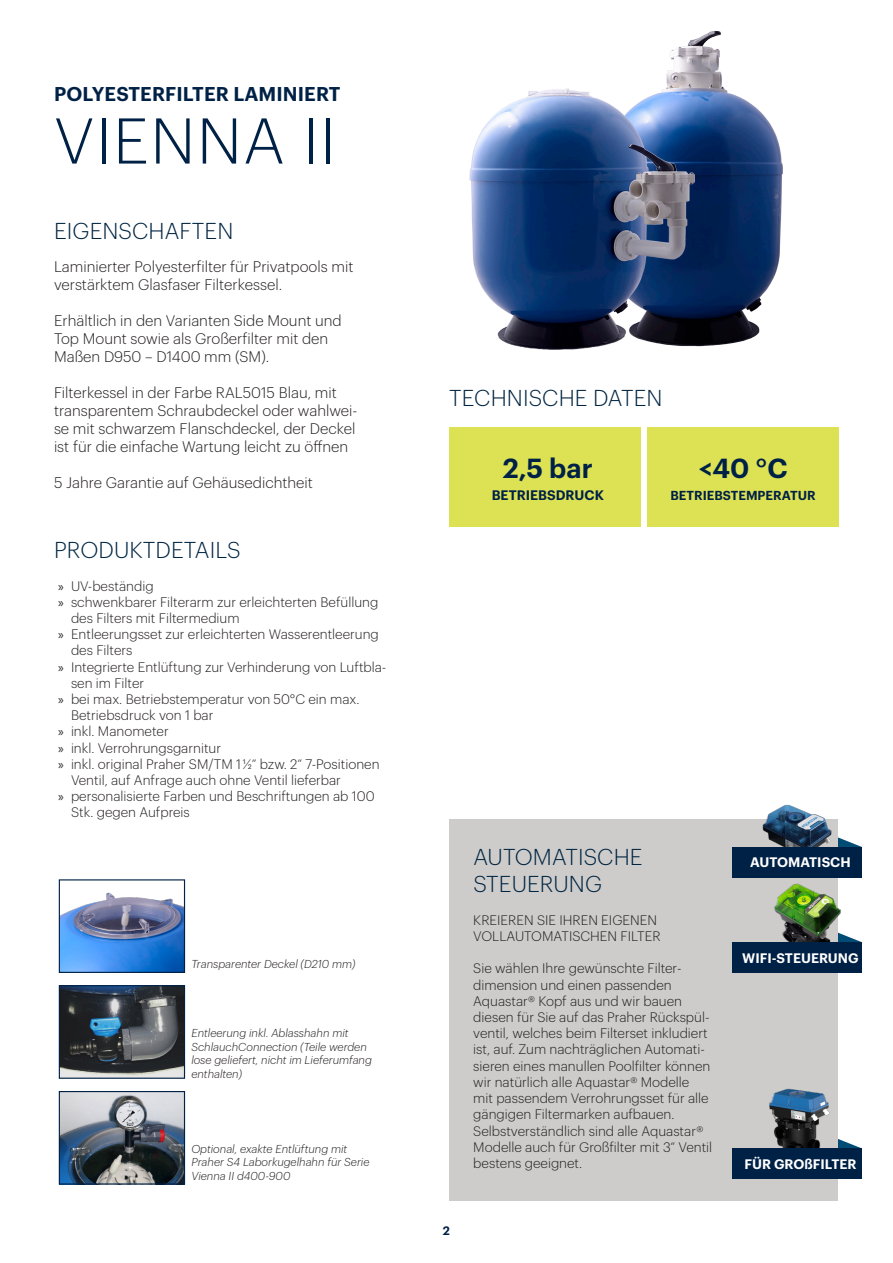
<style>
.page{position:relative;width:893px;height:1263px;background:#fff}
.page>*{position:absolute;margin:0;border:0;box-sizing:border-box;transform-origin:0 0}
.t1{font:300 63.15px "Graphik LC";letter-spacing:.025em;color:#002146}
.Tabelle_Kopf{font:600 27px "Graphik LC";color:#002146}
.Wichtig_Titel{font:300 22.5px "Graphik LC";letter-spacing:.005em;color:#002542}
.t2{font:600 19.5px "Graphik LC";letter-spacing:.005em;color:#002146}
.t3{font:300 15px/18px "Graphik LC";color:#231f20}
.Fließtext{font:300 13.5px/16.2px "Graphik LC";color:#231f20}
.Tabelle_Kopf-2{font:600 13.5px "Graphik LC";color:#fff}
.Tabelle_Kopf-3{font:600 13.5px "Graphik LC";color:#002146}
.Tabelle_Kopf-4{font:600 12.75px "Graphik LC";color:#002146}
.t4{font:600 12px "Graphik LC";color:#002146}
.text_pic_label{font:italic 300 11.25px/13.5px "Graphik LC";color:#231f20}
.s1{font-family:"Myriad Pro";font-weight:400}
</style>
<div class="page">
<svg style="left:839px;top:838px;width:23px;height:9px"></svg>
<svg style="left:850px;top:937px;width:11px;height:5px"></svg>
<svg style="left:838px;top:1139px;width:23px;height:9px"></svg>
<div style="left:449px;top:820px;width:389px;height:381px;background:#ceccca"></div>
<img style="left:755px;top:804px;width:84px;height:43px">
<div style="left:449px;top:427px;width:191px;height:99px;background:#dce254"></div>
<img style="left:666px;top:31px;width:117px;height:311px">
<div style="left:648px;top:427px;width:191px;height:99px;background:#dce254"></div>
<img style="left:469px;top:79px;width:272px;height:271px">
<img style="left:774px;top:883px;width:76px;height:59px">
<img style="left:769px;top:1088px;width:60px;height:60px">
<div style="left:732px;top:847px;width:130px;height:31px;background:#002146"></div>
<div style="left:732px;top:942px;width:130px;height:31px;background:#002146"></div>
<div style="left:732px;top:1148px;width:130px;height:31px;background:#002146"></div>
<img style="left:61px;top:892px;width:122px;height:79px">
<div style="left:59px;top:879px;width:126px;height:94px;border:1px solid #002146"></div>
<img style="left:61px;top:987px;width:122px;height:90px">
<div style="left:59px;top:985px;width:126px;height:94px;border:1px solid #002146"></div>
<img style="left:61px;top:1093px;width:122px;height:89px">
<div style="left:59px;top:1091px;width:126px;height:93px;border:1px solid #002146"></div>
<p class="t2" style="left:54px;top:79px;width:288px">POLYESTERFILTER LAMINIERT</p>
<p class="t1" style="left:54px;top:95px;width:283px">VIENNA II</p>
<p class="Wichtig_Titel" style="left:54px;top:214px;width:181px">EIGENSCHAFTEN</p>
<p class="t3" style="left:54px;top:256px;width:301px">Laminierter Polyesterfilter für Privatpools mit verstärktem Glasfaser Filterkessel.</p>
<p class="t3" style="left:54px;top:310px;width:289px">Erhältlich in den Varianten Side Mount und<br>Top Mount sowie als Großerfilter mit den<br>Maßen D950 – D1400 mm (SM).</p>
<p class="t3" style="left:54px;top:382px;width:305px">Filterkessel in der Farbe RAL5015 Blau, mit transparentem Schraubdeckel oder wahlwei&shy;se mit schwarzem Flanschdeckel, der Deckel ist für die einfache Wartung leicht zu öffnen</p>
<p class="t3" style="left:54px;top:472px;width:260px">5 Jahre Garantie auf Gehäusedichtheit</p>
<p class="Wichtig_Titel" style="left:54px;top:534px;width:188px">PRODUKTDETAILS</p>
<p class="Fließtext" style="left:58px;top:576px;width:97px"><span class="s1">»</span> UV-beständig</p>
<p class="Fließtext" style="left:71px;top:593px;width:309px;text-indent:-13px"><span class="s1">»</span> schwenkbarer Filterarm zur erleichterten Befüllung des Filters mit Filtermedium</p>
<p class="Fließtext" style="left:71px;top:625px;width:309px;text-indent:-13px"><span class="s1">»</span> Entleerungsset zur erleichterten Wasserentleerung des Filters</p>
<p class="Fließtext" style="left:71px;top:657px;width:317px;text-indent:-13px"><span class="s1">»</span> Integrierte Entlüftung zur Verhinderung von Luftbla&shy;sen im Filter</p>
<p class="Fließtext" style="left:71px;top:690px;width:290px;text-indent:-13px"><span class="s1">»</span> bei max. Betriebstemperatur von 50°C ein max.<br>Betriebsdruck von 1 bar</p>
<p class="Fließtext" style="left:58px;top:722px;width:112px"><span class="s1">»</span> inkl. Manometer</p>
<p class="Fließtext" style="left:58px;top:738px;width:164px"><span class="s1">»</span> inkl. Verrohrungsgarnitur</p>
<p class="Fließtext" style="left:71px;top:755px;width:310px;text-indent:-13px"><span class="s1">»</span> inkl. original Praher SM/TM 1 1/2“ bzw. 2“ 7-Positionen<br>Ventil, auf Anfrage auch ohne Ventil lieferbar</p>
<p class="Fließtext" style="left:71px;top:787px;width:305px;text-indent:-13px"><span class="s1">»</span> personalisierte Farben und Beschriftungen ab 100<br>Stk. gegen Aufpreis</p>
<p class="text_pic_label" style="left:191px;top:956px;width:166px">Transparenter Deckel (D210 mm)</p>
<p class="text_pic_label" style="left:191px;top:1026px;width:182px">Entleerung inkl. Ablasshahn mit<br>SchlauchConnection (Teile werden lose geliefert, nicht im Lieferumfang enthalten)</p>
<p class="text_pic_label" style="left:191px;top:1141px;width:180px">Optional, exakte Entlüftung mit<br>Praher S4 Laborkugelhahn für Serie<br>Vienna II d400-900</p>
<p class="Wichtig_Titel" style="left:449px;top:382px;width:215px">TECHNISCHE DATEN</p>
<p class="Tabelle_Kopf" style="left:503px;top:447px;width:91px">2,5 bar</p>
<p class="Tabelle_Kopf-3" style="left:492px;top:485px;width:114px">BETRIEBSDRUCK</p>
<p class="Tabelle_Kopf" style="left:699px;top:447px;width:90px">&lt;40 °C</p>
<p class="Tabelle_Kopf-4" style="left:670px;top:486px;width:147px">BETRIEBSTEMPERATUR</p>
<p class="t4" style="left:443px;top:1221px;width:9px">2</p>
<p class="Wichtig_Titel" style="left:473px;top:841px;width:171px">AUTOMATISCHE</p>
<p class="Wichtig_Titel" style="left:473px;top:868px;width:130px">STEUERUNG</p>
<p class="Fließtext" style="left:473px;top:911px;width:189px">KREIEREN SIE IHREN EIGENEN<br>VOLLAUTOMATISCHEN FILTER</p>
<p class="Fließtext" style="left:473px;top:959px;width:239px">Sie wählen Ihre gewünschte Filter&shy;dimension und einen passenden Aquastar® Kopf aus und wir bauen diesen für Sie auf das Praher Rückspül&shy;ventil, welches beim Filterset inkludiert ist, auf. Zum nachträglichen Automati&shy;sieren eines manullen Poolfilter können wir natürlich alle Aquastar® Modelle mit passendem Verrohrungsset für alle gängigen Filtermarken aufbauen.</p>
<p class="Fließtext" style="left:473px;top:1121px;width:240px">Selbstverständlich sind alle Aquastar®<br>Modelle auch für Großfilter mit 3“ Ventil bestens geeignet.</p>
<p class="Tabelle_Kopf-2" style="left:750px;top:851px;width:102px">AUTOMATISCH</p>
<p class="Tabelle_Kopf-2" style="left:742px;top:948px;width:118px">WIFI-STEUERUNG</p>
<p class="Tabelle_Kopf-2" style="left:744px;top:1154px;width:114px">FÜR GROßFILTER</p>
</div>
